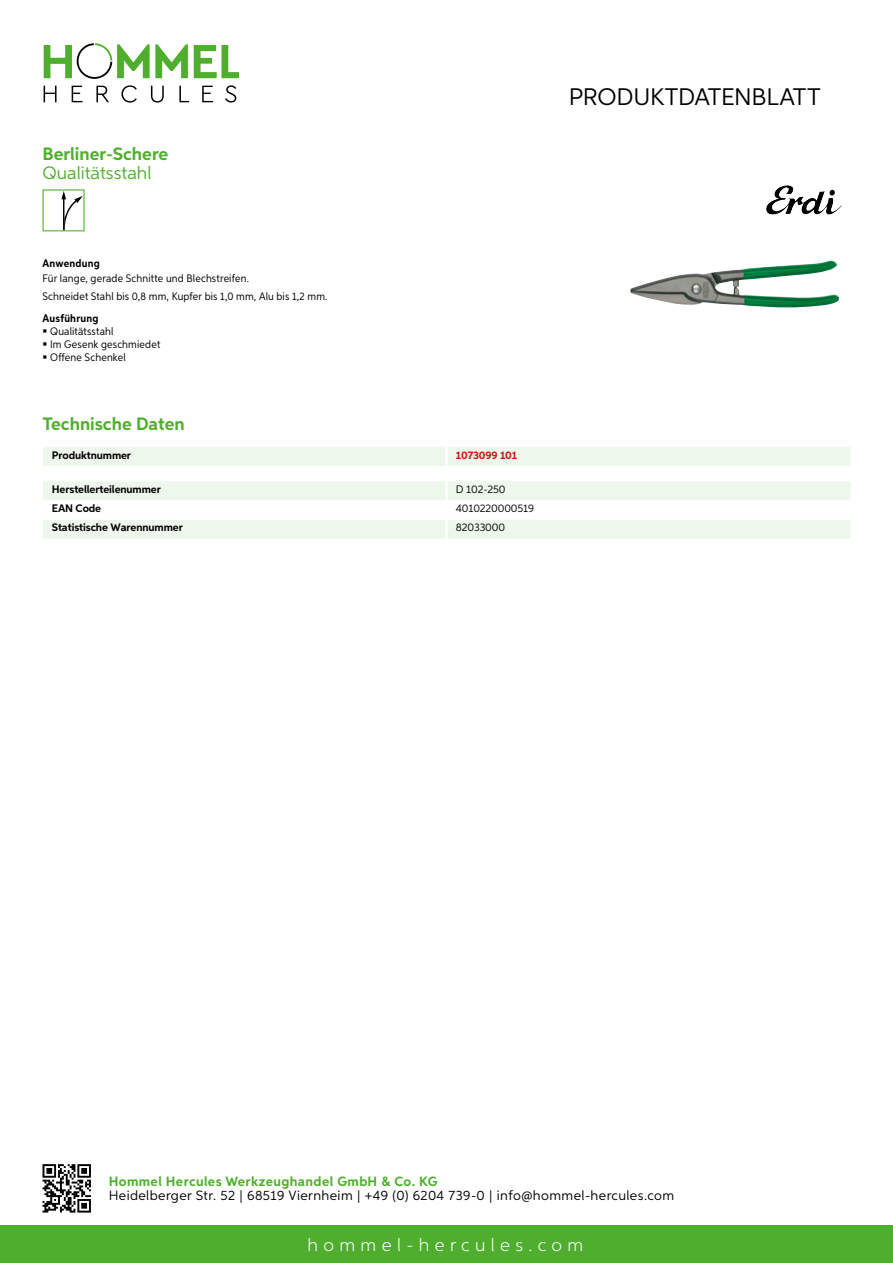
<style>
.page{position:relative;width:893px;height:1263px;background:#fff}
.page>*{position:absolute;margin:0;border:0;box-sizing:border-box;transform-origin:0 0}
.t1{font:24px "Aspira";letter-spacing:-.01em;color:#000}
.t2{font:700 18px "Aspira";color:#50ae2f}
.t3{font:300 18px "Aspira";letter-spacing:.3em;color:#fff}
.t4{font:18px "Aspira";color:#50ae2f}
.t5{font:13.5px "Aspira";letter-spacing:.03em;color:#000}
.t6{font:700 13.5px "Aspira";letter-spacing:.03em;color:#50ae2f}
.t7{font:10.95px/12.8px "Aspira Nar";letter-spacing:.015em;color:#000}
.t8{font:700 10.95px "Aspira";letter-spacing:-.01em;color:#000}
.t9{font:10.95px "Aspira";letter-spacing:-.01em;color:#000}
.t10{font:700 10.95px "Aspira Nar";letter-spacing:.02em;color:#000}
.t11{font:700 10.95px "Aspira";letter-spacing:-.01em;color:#cd1013}
</style>
<div class="page">
<div style="left:0;top:1226px;width:893px;height:37px;background:#50ae2f"></div>
<svg style="left:43px;top:1164px;width:48px;height:48px"></svg>
<svg style="left:194px;top:45px;width:45px;height:33px"></svg>
<svg style="left:44px;top:43px;width:144px;height:36px"></svg>
<svg style="left:44px;top:86px;width:13px;height:16px"></svg>
<svg style="left:72px;top:86px;width:10px;height:16px"></svg>
<svg style="left:96px;top:86px;width:13px;height:16px"></svg>
<svg style="left:121px;top:85px;width:16px;height:18px"></svg>
<svg style="left:151px;top:86px;width:13px;height:17px"></svg>
<svg style="left:179px;top:86px;width:10px;height:16px"></svg>
<svg style="left:202px;top:86px;width:11px;height:16px"></svg>
<svg style="left:225px;top:85px;width:11px;height:18px"></svg>
<div style="left:43px;top:447px;width:807px;height:19px;background:#eef7eb"></div>
<hr style="left:445px;top:447px;width:3px;height:19px;background:#fff">
<svg style="left:43px;top:481px;width:807px;height:58px"></svg>
<hr style="left:445px;top:519px;width:3px;height:20px;background:#fff">
<svg style="left:43px;top:189px;width:42px;height:42px"></svg>
<img style="left:630px;top:260px;width:210px;height:48px">
<svg style="left:774px;top:185px;width:12px;height:12px"></svg>
<h2 class="t2" style="left:43px;top:142px;width:127px">Berliner-Schere</h2>
<h2 class="t4" style="left:43px;top:162px;width:110px">Qualitätsstahl</h2>
<p class="t10" style="left:43px;top:257px;width:59px">Anwendung</p>
<p class="t7" style="left:43px;top:270px;width:287px;line-height:17.5px">Für lange, gerade Schnitte und Blechstreifen.<br>Schneidet Stahl bis 0,8 mm, Kupfer bis 1,0 mm, Alu bis 1,2 mm.</p>
<p class="t10" style="left:43px;top:312px;width:58px">Ausführung</p>
<p class="t7" style="left:50px;top:325px;width:112px">Qualitätsstahl<br>Im Gesenk geschmiedet<br>Offene Schenkel</p>
<h2 class="t2" style="left:43px;top:413px;width:144px">Technische Daten</h2>
<p class="t8" style="left:52px;top:448px;width:81px">Produktnummer</p>
<p class="t11" style="left:456px;top:448px;width:63px">1073099 101</p>
<p class="t8" style="left:52px;top:483px;width:111px">Herstellerteilenummer</p>
<p class="t9" style="left:456px;top:483px;width:51px">D 102-250</p>
<p class="t8" style="left:52px;top:502px;width:51px">EAN Code</p>
<p class="t9" style="left:456px;top:502px;width:80px">4010220000519</p>
<p class="t8" style="left:52px;top:521px;width:132px">Statistische Warennummer</p>
<p class="t9" style="left:456px;top:521px;width:51px">82033000</p>
<h1 class="t1" style="left:569px;top:82px;width:253px">Produktdatenblatt</h1>
<p class="t6" style="left:109px;top:1172px;width:330px">Hommel Hercules Werkzeughandel GmbH &amp; Co. KG</p>
<p class="t5" style="left:109px;top:1187px;width:567px">Heidelberger Str. 52 | 68519 Viernheim | +49 (0) 6204 739-0 | info@hommel-hercules.com</p>
<h2 class="t3" style="left:307px;top:1234px;width:277px">hommel-hercules.com</h2>
</div>
